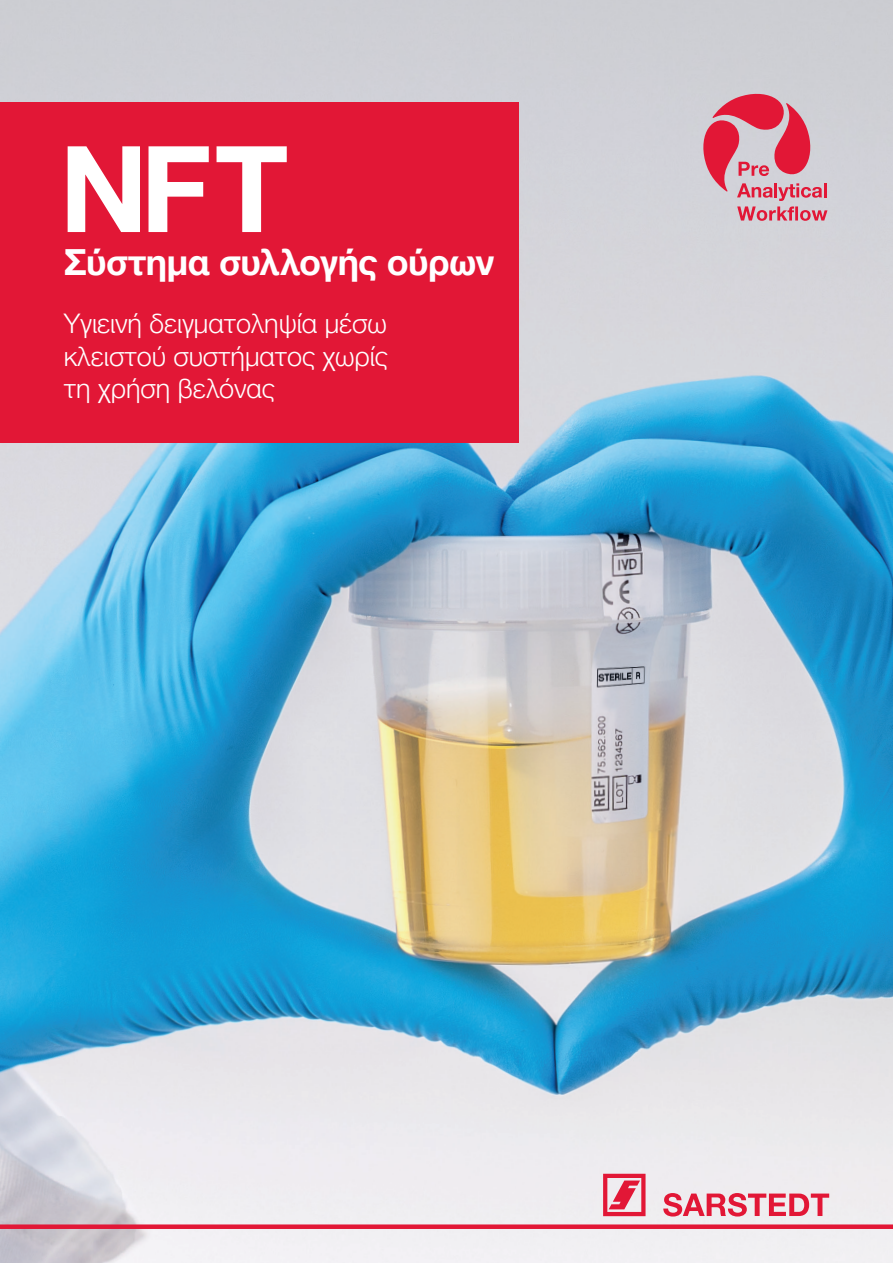
<style>
.page{position:relative;width:893px;height:1263px;background:#fff}
.page>*{position:absolute;margin:0;border:0;box-sizing:border-box;transform-origin:0 0}
.t1{font:700 120px "Helvetica Neue LTW1 G";color:#fff}
.t2{font:700 36px "Helvetica Neue LTW1 G";letter-spacing:-.015em;color:#fff}
.t3{font:300 27px/32.4px "Helvetica Neue LTW1 G";color:#fff;text-align:justify}
</style>
<div class="page">
<img style="left:0;top:0;width:893px;height:1263px">
<div style="left:0;top:1224px;width:893px;height:5px;background:#e21736"></div>
<svg style="left:603px;top:1174px;width:42px;height:42px;background:#e77184"></svg>
<svg style="left:663px;top:1193px;width:166px;height:23px;background:#e88595"></svg>
<div style="left:0;top:102px;width:519px;height:340px;background:#e21736"></div>
<svg style="left:702px;top:94px;width:128px;height:127px;background:#d78b9b"></svg>
<h1 class="t1" style="left:59px;top:115px;width:230px">NFT</h1>
<h2 class="t2" style="left:64px;top:240px;width:432px">Σύστημα συλλογής ούρων</h2>
<p class="t3" style="left:64px;top:307px;width:326px">Υγιεινή δειγματοληψία μέσω κλειστού συστήματος χωρίς τη χρήση βελόνας</p>
</div>
